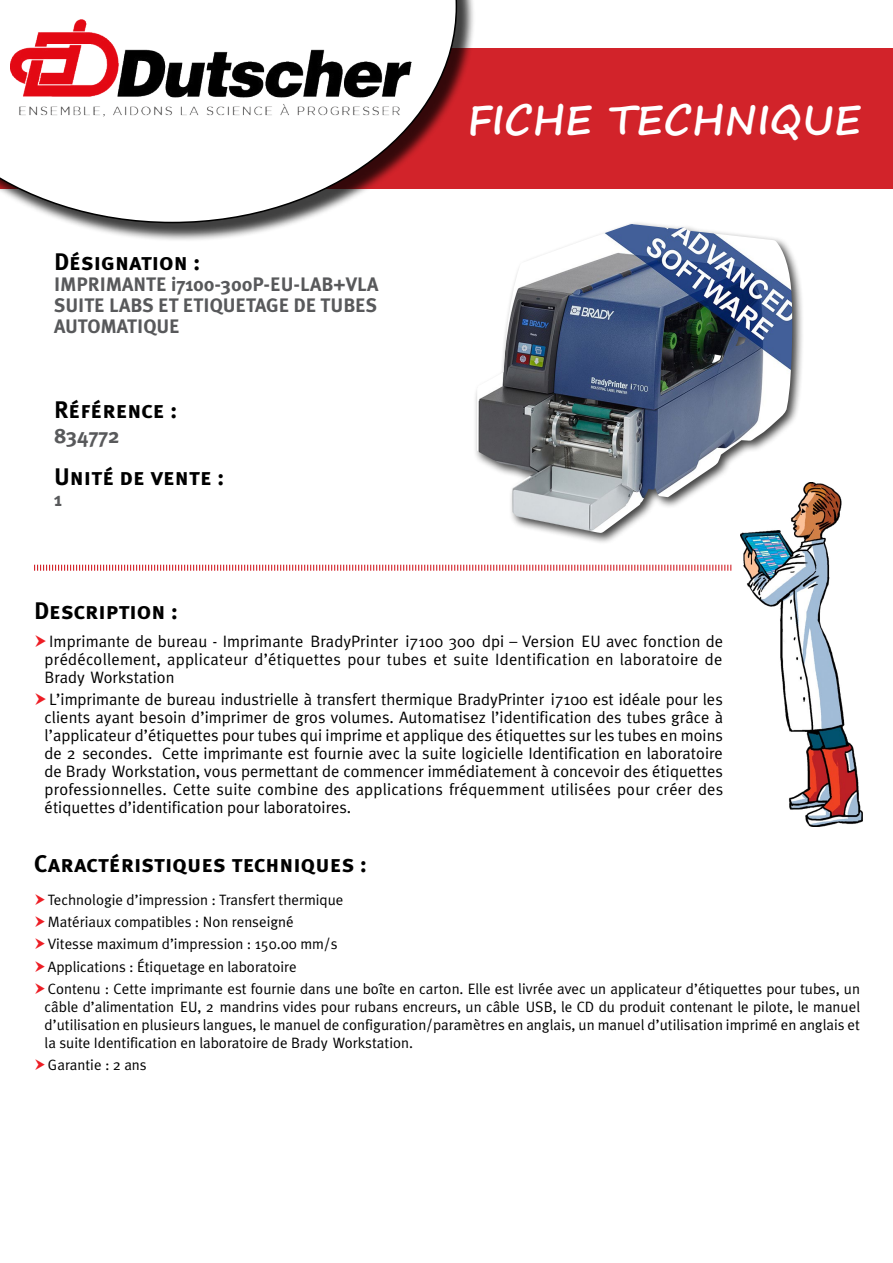
<style>
.page{position:relative;width:893px;height:1263px;background:#fff}
.page>*{position:absolute;margin:0;border:0;box-sizing:border-box;transform-origin:0 0}
.t1{font:700 40.5px "Segoe Print";color:#fff}
.t2{font:24px "Meta Plus Bold Caps";color:#000}
.t3{font:700 21px "Meta Plus";color:#58595b}
.t4{font:700 19.5px/21px "Meta Plus";color:#58595b;text-align:justify}
.t5{font:16.5px/18px "Meta Plus Normal";color:#000;text-align:justify}
.t6{font:15px/22.2px "Meta Plus Normal";color:#000}
</style>
<div class="page">
<div style="left:0;top:49px;width:893px;height:140px;background:#d2232a"></div>
<div style="left:0;top:0;width:475px;height:242px;background:#000;opacity:.75"></div>
<svg style="left:0;top:0;width:457px;height:223px"></svg>
<div style="left:473px;top:221px;width:332px;height:324px;background:#000;opacity:.75"></div>
<img style="left:477px;top:224px;width:316px;height:309px">
<svg style="left:34px;top:564px;width:698px;height:7px"></svg>
<img style="left:741px;top:483px;width:121px;height:343px">
<h2 class="t2" style="left:54px;top:248px;width:148px">Désignation :</h2>
<p class="t4" style="left:54px;top:274px;width:326px">IMPRIMANTE i7100-300P-EU-LAB+VLA SUITE LABS ET ETIQUETAGE DE TUBES AUTOMATIQUE</p>
<h2 class="t2" style="left:54px;top:396px;width:125px">Référence :</h2>
<p class="t3" style="left:54px;top:424px;width:67px">834772</p>
<h2 class="t2" style="left:54px;top:463px;width:172px">Unité de vente :</h2>
<p class="t4" style="left:54px;top:489px;width:10px">1</p>
<h2 class="t2" style="left:34px;top:596px;width:146px">Description :</h2>
<h1 class="t1" style="left:467px;top:83px;width:395px">FICHE TECHNIQUE</h1>
<p class="t5" style="left:45px;top:632px;width:680px">Imprimante de bureau - Imprimante BradyPrinter i7100 300 dpi – Version EU avec fonction de prédécollement, applicateur d’étiquettes pour tubes et suite Identification en laboratoire de Brady Workstation</p>
<p class="t5" style="left:45px;top:690px;width:680px">L’imprimante de bureau industrielle à transfert thermique BradyPrinter i7100 est idéale pour les clients ayant besoin d’imprimer de gros volumes. Automatisez l’identification des tubes grâce à l’applicateur d’étiquettes pour tubes qui imprime et applique des étiquettes sur les tubes en moins de 2 secondes. Cette imprimante est fournie avec la suite logicielle Identification en laboratoire de Brady Workstation, vous permettant de commencer immédiatement à concevoir des étiquettes professionnelles. Cette suite combine des applications fréquemment utilisées pour créer des étiquettes d’identification pour laboratoires.</p>
<h2 class="t2" style="left:34px;top:850px;width:335px">Caractéristiques techniques :</h2>
<p class="t6" style="left:48px;top:888px;width:814px">Technologie d’impression : Transfert thermique<br>Matériaux compatibles : Non renseigné<br>Vitesse maximum d’impression : 150.00 mm/s<br>Applications : Étiquetage en laboratoire<br>Contenu : Cette imprimante est fournie dans une boîte en carton. Elle est livrée avec un applicateur d’étiquettes pour tubes, un</p>
<p class="t6" style="left:45px;top:997px;width:817px;line-height:18px;text-align:justify">câble d’alimentation EU, 2 mandrins vides pour rubans encreurs, un câble USB, le CD du produit contenant le pilote, le manuel d’utilisation en plusieurs langues, le manuel de configuration/paramètres en anglais, un manuel d’utilisation imprimé en anglais et la suite Identification en laboratoire de Brady Workstation.</p>
<p class="t6" style="left:48px;top:1054px;width:100px">Garantie : 2 ans</p>
</div>
